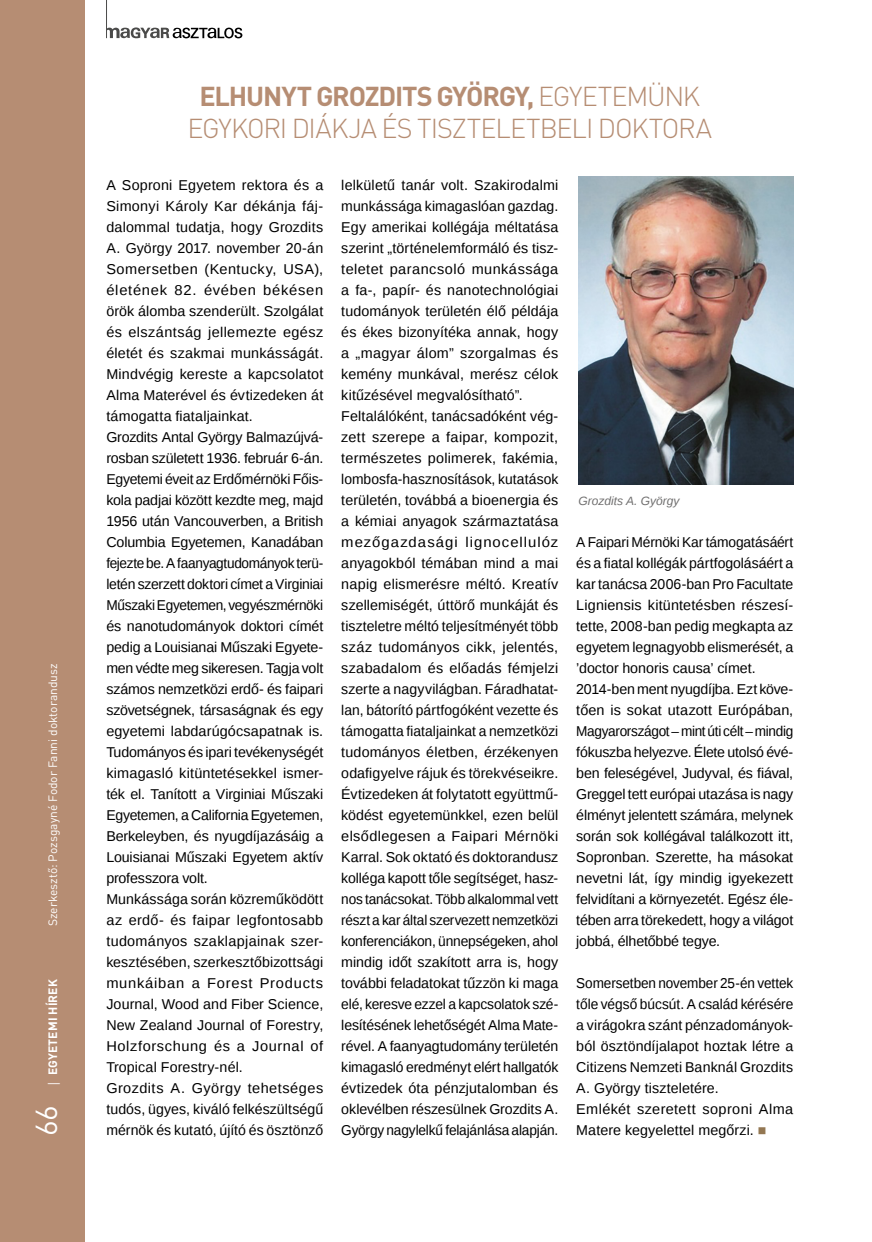
<style>
.page{position:relative;width:872px;height:1242px;background:#fff}
.page>*{position:absolute;margin:0;border:0;box-sizing:border-box;transform-origin:0 0}
.t1{font:30px "DIN Pro";color:#fff}
.t2{font:300 27px/32.4px "DIN Pro";letter-spacing:-.04em;color:#b68d73;text-align:center}
.t3{font:14.25px/21px "Liberation Sans";color:#000}
.t4{font:14.25px/21px "Liberation Sans";color:#000;scale:.95 1}
.t5{font:12px "DIN Pro";color:#fff}
.t6{font:italic 12px "Liberation Sans";color:#706f6f}
.t7{font:700 12px "DIN Pro";letter-spacing:.01em;color:#fff}
.s1{font-family:"Open Sans";font-weight:400}
.s2{font-weight:700}
.s3{color:#937752}
</style>
<div class="page">
<div style="left:0;top:0;width:85px;height:1242px;background:#b68d73"></div>
<svg style="left:107px;top:27px;width:135px;height:11px"></svg>
<hr style="left:106px;top:0;width:1px;height:38px;background:#4a4a49">
<img style="left:578px;top:177px;width:215px;height:307px">
<p class="t5" style="left:45px;top:926px;width:264px;rotate:-90deg">Szerkesztő: Pozsgayné Fodor Fanni doktorandusz</p>
<p class="t7" style="left:45px;top:1087px;width:110px;rotate:-90deg"><span class="s1">|</span> EGYETEMI HÍREK</p>
<h1 class="t1" style="left:26px;top:1136px;width:33px;rotate:-90deg">66</h1>
<h2 class="t2" style="left:187px;top:79px;width:526px"><span class="s2">ELHUNYT GROZDITS GYÖRGY,</span> EGYETEMÜNK<br>EGYKORI DIÁKJA ÉS TISZTELETBELI DOKTORA</h2>
<p class="t3" style="left:106px;top:175px;width:218px">A Soproni Egyetem rektora és a Simonyi Károly Kar dékánja fáj&shy;dalommal tudatja, hogy Grozdits A. György 2017. november 20-án Somersetben (Kentucky, USA), életének 82. évében békésen örök álomba szenderült. Szolgálat és elszántság jellemezte egész életét és szakmai munkásságát.<br>Mindvégig kereste a kapcsolatot Alma Materével és évtizedeken át támogatta fiataljainkat.<br>Grozdits Antal György Balmazújvá&shy;rosban született 1936. február 6-án.<br>Egyetemi éveit az Erdőmérnöki Főis&shy;kola padjai között kezdte meg, majd 1956 után Vancouverben, a British Columbia Egyetemen, Kanadában fejezte be. A faanyagtudományok terü&shy;letén szerzett doktori címet a Virginiai Műszaki Egyetemen, vegyészmérnöki és nanotudományok doktori címét pedig a Louisianai Műszaki Egyete&shy;men védte meg sikeresen. Tagja volt számos nemzetközi erdő- és faipari szövetségnek, társaságnak és egy egyetemi labdarúgócsapatnak is.<br>Tudományos és ipari tevékenységét kimagasló kitüntetésekkel ismer&shy;ték el. Tanított a Virginiai Műszaki Egyetemen, a California Egyetemen, Berkeleyben, és nyugdíjazásáig a Louisianai Műszaki Egyetem aktív professzora volt.<br>Munkássága során közreműködött az erdő- és faipar legfontosabb tudományos szaklapjainak szer&shy;kesztésében, szerkesztőbizottsági munkáiban a Forest Products Journal, Wood and Fiber Science, New Zealand Journal of Forestry, Holzforschung és a Journal of Tropical Forestry-nél.<br>Grozdits A. György tehetséges tudós, ügyes, kiváló felkészültségű mérnök és kutató, újító és ösztönző</p>
<p class="t3" style="left:341px;top:175px;width:218px">lelkületű tanár volt. Szakirodalmi munkássága kimagaslóan gazdag.<br>Egy amerikai kollégája méltatása szerint „történelemformáló és tisz&shy;teletet parancsoló munkássága a fa-, papír- és nanotechnológiai tudományok területén élő példája és ékes bizonyítéka annak, hogy a „magyar álom” szorgalmas és kemény munkával, merész célok kitűzésével megvalósítható”.<br>Feltalálóként, tanácsadóként vég&shy;zett szerepe a faipar, kompozit, természetes polimerek, fakémia, lombosfa-hasznosítások, kutatások területén, továbbá a bioenergia és a kémiai anyagok származtatása mezőgazdasági lignocellulóz anyagokból témában mind a mai napig elismerésre méltó. Kreatív szellemiségét, úttörő munkáját és tiszteletre méltó teljesítményét több száz tudományos cikk, jelentés, szabadalom és előadás fémjelzi szerte a nagyvilágban. Fáradhatat&shy;lan, bátorító pártfogóként vezette és támogatta fiataljainkat a nemzetközi tudományos életben, érzékenyen odafigyelve rájuk és törekvéseikre.<br>Évtizedeken át folytatott együttmű&shy;ködést egyetemünkkel, ezen belül elsődlegesen a Faipari Mérnöki Karral. Sok oktató és doktorandusz kolléga kapott tőle segítséget, hasz&shy;nos tanácsokat. Több alkalommal vett részt a kar által szervezett nemzetközi konferenciákon, ünnepségeken, ahol mindig időt szakított arra is, hogy további feladatokat tűzzön ki maga elé, keresve ezzel a kapcsolatok szé&shy;lesítésének lehetőségét Alma Mate&shy;rével. A faanyagtudomány területén kimagasló eredményt elért hallgatók évtizedek óta pénzjutalomban és oklevélben részesülnek Grozdits A.<br>György nagylelkű felajánlása alapján.</p>
<p class="t6" style="left:578px;top:493px;width:102px">Grozdits A. György</p>
<p class="t3" style="left:576px;top:532px;width:218px">A Faipari Mérnöki Kar támogatásáért és a fiatal kollégák pártfogolásáért a kar tanácsa 2006-ban Pro Facultate Ligniensis kitüntetésben részesí&shy;tette, 2008-ban pedig megkapta az egyetem legnagyobb elismerését, a ’doctor honoris causa’ címet.<br>2014-ben ment nyugdíjba. Ezt köve&shy;tően is sokat utazott Európában, Magyarországot – mint úti célt – mindig fókuszba helyezve. Élete utolsó évé&shy;ben feleségével, Judyval, és fiával, Greggel tett európai utazása is nagy élményt jelentett számára, melynek során sok kollégával találkozott itt, Sopronban. Szerette, ha másokat nevetni lát, így mindig igyekezett felvidítani a környezetét. Egész éle&shy;tében arra törekedett, hogy a világot jobbá, élhetőbbé tegye.</p>
<p class="t4" style="left:576px;top:973px;width:230px">Somersetben november 25-én vettek tőle végső búcsút. A család kérésére a virágokra szánt pénzadományok&shy;ból ösztöndíjalapot hoztak létre a Citizens Nemzeti Banknál Grozdits A. György tiszteletére.<br>Emlékét szeretett soproni Alma Matere kegyelettel megőrzi. <span class="s3">■</span></p>
</div>
